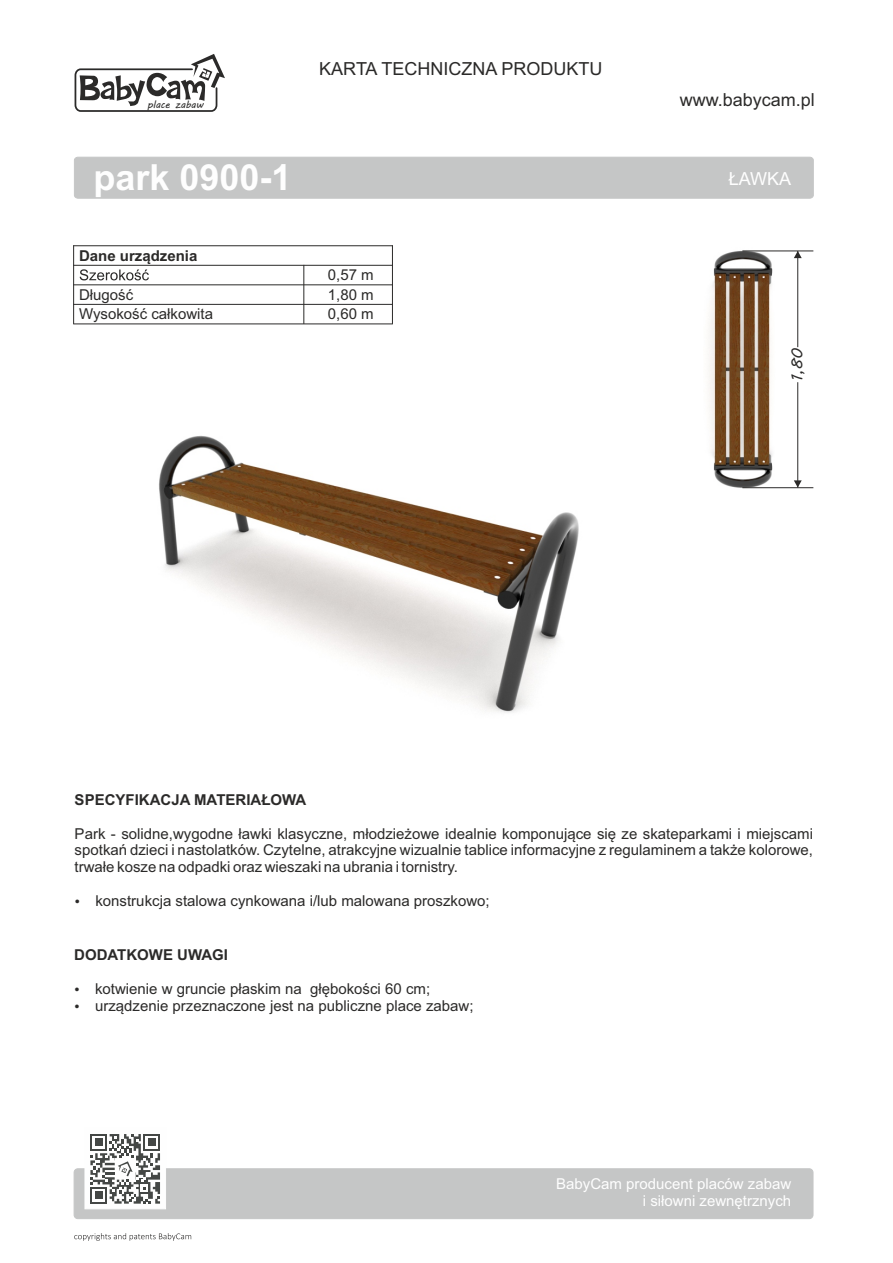
<style>
.page{position:relative;width:893px;height:1263px;background:#fff}
.page>*{position:absolute;margin:0;border:0;box-sizing:border-box;transform-origin:0 0}
.t1{font:700 36px "Arial";color:#fefefe}
.t2{font:18px "Arial";color:#2b2a29}
.t3{font:18px "Arial";color:#fefefe}
.t4{font:15.45px "MV Boli";color:#2b2a29}
.t5{font:15px/16.8px "Arial";color:#2b2a29}
.t6{font:700 15px "Arial";color:#2b2a29}
.t7{font:15px/16.8px "Arial";color:#fefefe;text-align:right}
.t8{font:10.35px "MV Boli";color:#2b2a29}
</style>
<div class="page">
<svg style="left:74px;top:1233px;width:117px;height:8px"></svg>
<div style="left:74px;top:157px;width:740px;height:42px;background:#c5c6c6;border:1px solid #c5c6c6;border-radius:3px"></div>
<div style="left:74px;top:1168px;width:739px;height:51px;background:#c5c6c6;border:1px solid #c5c6c6;border-radius:4px"></div>
<svg style="left:84px;top:1134px;width:82px;height:76px"></svg>
<svg style="left:74px;top:54px;width:151px;height:58px"></svg>
<svg style="left:80px;top:269px;width:69px;height:11px"></svg>
<hr style="left:73px;top:245px;width:1px;height:79px;background:#2b2a29">
<hr style="left:303px;top:265px;width:1px;height:59px;background:#2b2a29">
<hr style="left:392px;top:245px;width:1px;height:79px;background:#2b2a29">
<hr style="left:73px;top:304px;width:320px;height:1px;background:#2b2a29">
<hr style="left:73px;top:284px;width:320px;height:1px;background:#2b2a29">
<hr style="left:73px;top:265px;width:320px;height:1px;background:#2b2a29">
<hr style="left:73px;top:245px;width:320px;height:1px;background:#2b2a29">
<hr style="left:73px;top:323px;width:320px;height:1px;background:#2b2a29">
<img style="left:159px;top:435px;width:420px;height:278px">
<img style="left:709px;top:250px;width:69px;height:239px">
<hr style="left:742px;top:487px;width:71px;height:1px;background:#2b2a29">
<hr style="left:742px;top:251px;width:71px;height:1px;background:#2b2a29">
<hr style="left:797px;top:382px;width:1px;height:106px;background:#2b2a29">
<svg style="left:794px;top:480px;width:8px;height:8px"></svg>
<hr style="left:797px;top:251px;width:1px;height:96px;background:#2b2a29">
<svg style="left:794px;top:251px;width:8px;height:7px"></svg>
<p class="t8" style="left:147px;top:100px;width:58px">place zabaw</p>
<h1 class="t1" style="left:93px;top:164px;width:200px">park 0900-1</h1>
<p class="t6" style="left:79px;top:250px;width:120px">Dane urządzenia</p>
<p class="t5" style="left:79px;top:287px;width:56px">Długość</p>
<p class="t2" style="left:319px;top:61px;width:285px">KARTA TECHNICZNA PRODUKTU</p>
<p class="t5" style="left:328px;top:266px;width:47px;line-height:19.8px">0,57 m<br>1,80 m</p>
<p class="t5" style="left:79px;top:307px;width:136px">Wysokość całkowita</p>
<p class="t5" style="left:328px;top:307px;width:47px">0,60 m</p>
<p class="t2" style="left:680px;top:93px;width:137px">www.babycam.pl</p>
<p class="t3" style="left:729px;top:172px;width:64px">ŁAWKA</p>
<p class="t4" style="left:792px;top:381px;width:34px;rotate:-90deg">1,80</p>
<p class="t6" style="left:75px;top:794px;width:233px">SPECYFIKACJA MATERIAŁOWA</p>
<p class="t5" style="left:75px;top:826px;width:740px;text-align:justify">Park - solidne,wygodne ławki klasyczne, młodzieżowe idealnie komponujące się ze skateparkami i miejscami spotkań dzieci i nastolatków. Czytelne, atrakcyjne wizualnie tablice informacyjne z regulaminem a także kolorowe, trwałe kosze na odpadki oraz wieszaki na ubrania i tornistry.</p>
<p class="t5" style="left:95px;top:893px;width:396px">konstrukcja stalowa cynkowana i/lub malowana proszkowo;</p>
<p class="t6" style="left:74px;top:949px;width:155px">DODATKOWE UWAGI</p>
<p class="t5" style="left:95px;top:981px;width:380px">kotwienie w gruncie płaskim na głębokości 60 cm; urządzenie przeznaczone jest na publiczne place zabaw;</p>
<p class="t7" style="left:556px;top:1177px;width:237px">BabyCam producent placów zabaw i siłowni zewnętrznych</p>
</div>
